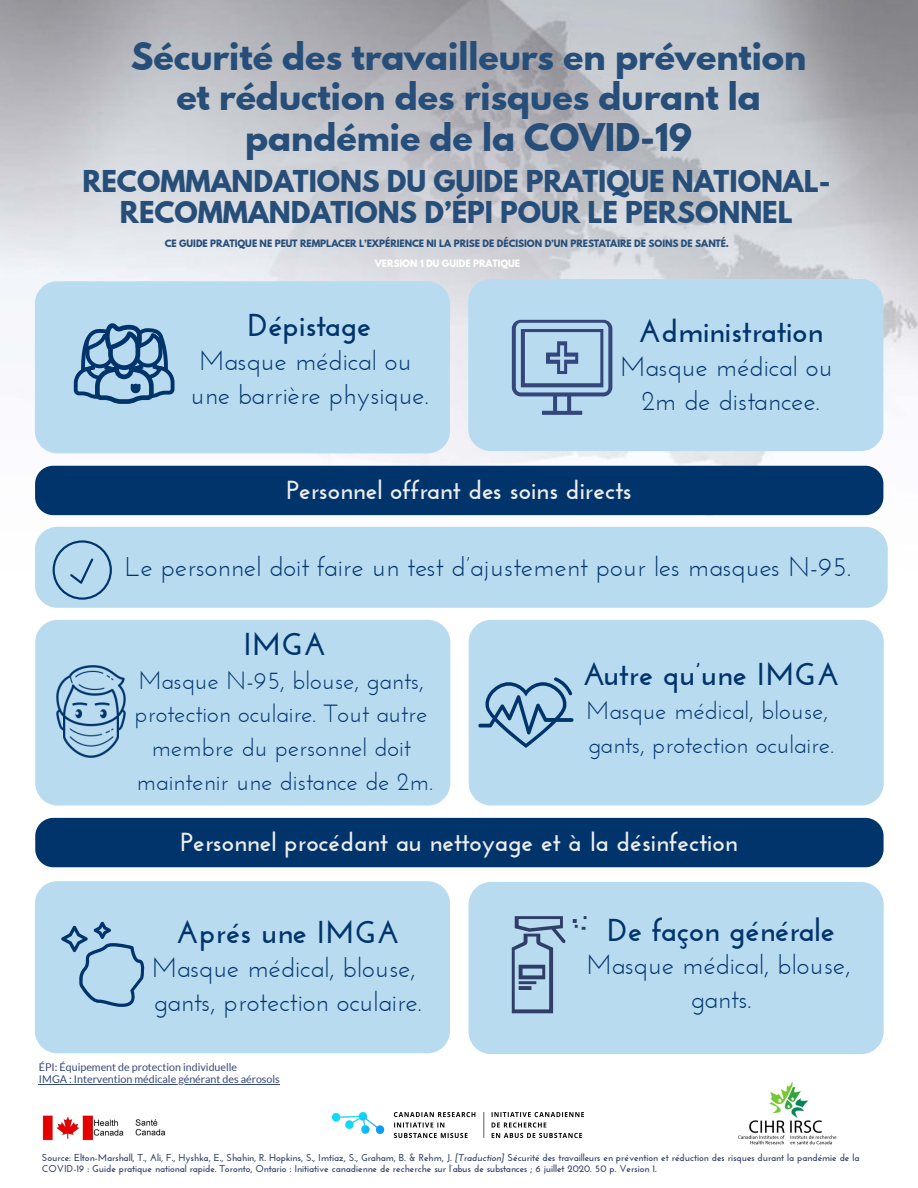
<style>
.page{position:relative;width:918px;height:1188px;background:#fff}
.page>*{position:absolute;margin:0;border:0;box-sizing:border-box;transform-origin:0 0}
.t1{font:700 33.75px/40.5px "League Spartan";color:#264e79;text-align:center}
.t2{font:700 31.5px "Josefin Sans";color:#00346b}
.t3{font:27px/33.8px "Josefin Sans";color:#00346b;text-align:center}
.t4{font:700 26.7px/31px "League Spartan";color:#264e79;text-align:center}
.t5{font:700 25.95px "Josefin Sans";color:#ededed}
.t6{font:24.75px/33.8px "Josefin Sans";color:#00346b;text-align:center}
.t7{font:10.65px/12.5px "Lato";color:#33477c}
.t8{font:700 10.05px/11.1px "Josefin Sans";color:#2e3e66}
.t9{font:700 9px "League Spartan";color:#264e79}
.t10{font:700 9px "League Spartan";color:#fff}
.s1{font-style:italic}
</style>
<div class="page">
<img style="left:0;top:0;width:918px;height:1141px">
<div style="left:35px;top:281px;width:415px;height:172px;background:#b9dbf0"></div>
<div style="left:75px;top:322px;width:335px;height:91px;background:#b9dbf0"></div>
<svg style="left:72px;top:320px;width:104px;height:86px"></svg>
<div style="left:468px;top:279px;width:415px;height:172px;background:#b9dbf0"></div>
<div style="left:509px;top:320px;width:334px;height:91px;background:#b9dbf0"></div>
<svg style="left:512px;top:320px;width:100px;height:95px"></svg>
<div style="left:35px;top:466px;width:848px;height:49px;background:#00346b"></div>
<div style="left:35px;top:818px;width:849px;height:49px;background:#00346b"></div>
<div style="left:469px;top:882px;width:415px;height:172px;background:#b9dbf0"></div>
<div style="left:509px;top:922px;width:334px;height:92px;background:#b9dbf0"></div>
<svg style="left:512px;top:916px;width:75px;height:97px"></svg>
<hr style="left:39px;top:1084px;width:241px;height:1px;background:#33477c">
<div style="left:35px;top:527px;width:853px;height:81px;background:#b9dbf0"></div>
<svg style="left:53px;top:540px;width:59px;height:60px;background:#a0c4de"></svg>
<img style="left:43px;top:1091px;width:125px;height:50px">
<img style="left:738px;top:1080px;width:100px;height:65px">
<img style="left:332px;top:1113px;width:252px;height:24px">
<div style="left:35px;top:881px;width:415px;height:172px;background:#b9dbf0"></div>
<div style="left:75px;top:922px;width:335px;height:91px;background:#b9dbf0"></div>
<svg style="left:61px;top:922px;width:83px;height:85px"></svg>
<div style="left:35px;top:620px;width:415px;height:186px;background:#b9dbf0"></div>
<div style="left:76px;top:660px;width:334px;height:105px;background:#b9dbf0"></div>
<img style="left:35px;top:656px;width:111px;height:111px">
<div style="left:469px;top:620px;width:415px;height:186px;background:#b9dbf0"></div>
<div style="left:509px;top:660px;width:334px;height:105px;background:#b9dbf0"></div>
<svg style="left:478px;top:677px;width:96px;height:71px"></svg>
<h1 class="t1" style="left:131px;top:36px;width:677px">Sécurité des travailleurs en prévention et réduction des risques durant la pandémie de la COVID‑19</h1>
<h3 class="t4" style="left:83px;top:165px;width:750px">RECOMMANDATIONS DU GUIDE PRATIQUE NATIONAL-<br>RECOMMANDATIONS D’ÉPI POUR LE PERSONNEL</h3>
<p class="t9" style="left:165px;top:236px;width:566px">CE GUIDE PRATIQUE NE PEUT REMPLACER L’EXPÉRIENCE NI LA PRISE DE DÉCISION D’UN PRESTATAIRE DE SOINS DE SANTÉ.</p>
<p class="t10" style="left:375px;top:257px;width:147px">VERSION 1 DU GUIDE PRATIQUE</p>
<h2 class="t2" style="left:248px;top:307px;width:125px">Dépistage</h2>
<h3 class="t3" style="left:190px;top:345px;width:240px">Masque médical ou une barrière physique.</h3>
<h2 class="t2" style="left:638px;top:313px;width:186px">Administration</h2>
<h3 class="t3" style="left:620px;top:350px;width:214px">Masque médical ou<br>2m de distancee.</h3>
<h3 class="t5" style="left:287px;top:475px;width:347px">Personnel offrant des soins directs</h3>
<h3 class="t3" style="left:125px;top:551px;width:728px">Le personnel doit faire un test d’ajustement pour les masques N-95.</h3>
<h2 class="t2" style="left:243px;top:626px;width:85px">IMGA</h2>
<h3 class="t6" style="left:135px;top:664px;width:300px">Masque N-95, blouse, gants, protection oculaire. Tout autre membre du personnel doit maintenir une distance de 2m.</h3>
<h2 class="t2" style="left:582px;top:656px;width:259px">Autre qu’une IMGA</h2>
<h3 class="t6" style="left:586px;top:694px;width:249px;text-align:left">Masque médical, blouse, gants, protection oculaire.</h3>
<h3 class="t5" style="left:181px;top:827px;width:558px">Personnel procédant au nettoyage et à la désinfection</h3>
<h2 class="t2" style="left:176px;top:914px;width:225px">Aprés une IMGA</h2>
<h3 class="t3" style="left:152px;top:951px;width:272px;text-align:left">Masque médical, blouse, gants, protection oculaire.</h3>
<p class="t7" style="left:39px;top:1061px;width:242px">ÉPI: Équipement de protection individuelle<br>IMGA : Intervention médicale générant des aérosols</p>
<h2 class="t2" style="left:608px;top:911px;width:229px">De façon générale</h2>
<h3 class="t3" style="left:586px;top:949px;width:266px">Masque médical, blouse, gants.</h3>
<p class="t8" style="left:42px;top:1152px;width:819px">Source: Elton-Marshall, T., Ali, F., Hyshka, E., Shahin, R. Hopkins, S., Imtiaz, S., Graham, B. &amp; Rehm, J. <span class="s1">[Traduction]</span> Sécurité des travailleurs en prévention et réduction des risques durant la pandémie de la<br>COVID-19 : Guide pratique national rapide. Toronto, Ontario : Initiative canadienne de recherche sur l’abus de substances ; 6 juillet 2020. 50 p. Version 1<span class="s1">.</span></p>
</div>
